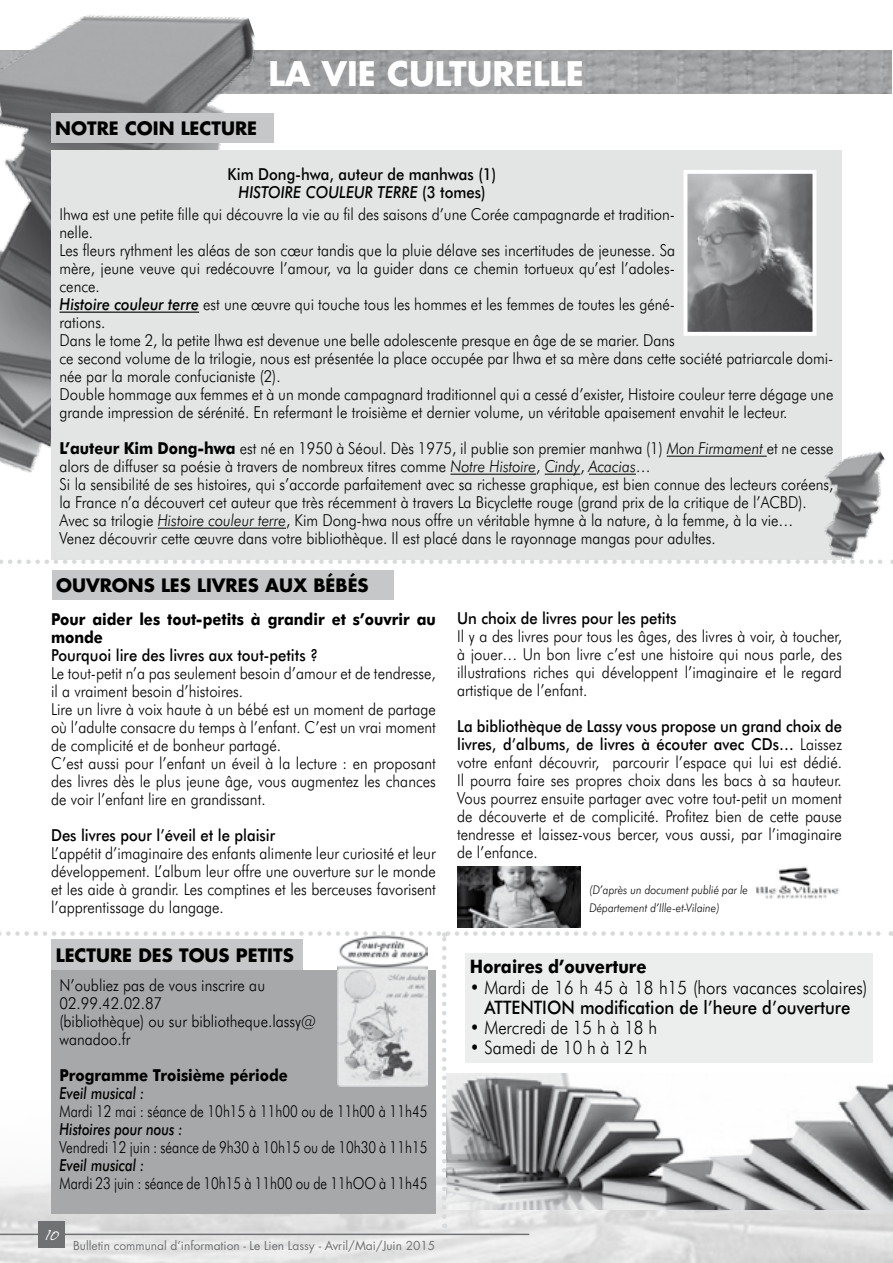
<style>
.page{position:relative;width:893px;height:1263px;background:#fff}
.page>*{position:absolute;margin:0;border:0;box-sizing:border-box;transform-origin:0 0}
.t1{font:700 33px "Futura";color:#fff}
.t2{font:300 18.6px "Futura BT";color:#000;scale:.9 1}
.t3{font:500 18.6px "Futura BT";color:#000;scale:.9 1}
.t4{font:700 18.6px "Futura BT";color:#000;scale:.9 1}
.t5{font:700 18px "Futura";color:#000}
.t6{font:300 16.5px/18px "Futura BT";color:#000;scale:.9 1}
.t7{font:500 16.5px/18px "Futura BT";color:#000;text-align:center;scale:.9 1}
.t8{font:300 16.5px "Futura BT";color:#000;scale:.81 1}
.t9{font:700 16.5px/18px "Futura BT";color:#000;scale:.9 1}
.t10{font:italic 500 16.5px "Futura BT";color:#000;scale:.81 1}
.t11{font:12px "Futura";color:#707172}
.t12{font:italic 300 12px/18px "Futura BT";color:#000;scale:.9 1}
.t13{font:12px "Hans Hand";color:#fff}
.s1{font-style:italic}
.s2{font-weight:500;font-style:italic}
.s3{font-weight:700}
.s4{font-weight:500}
</style>
<div class="page">
<hr style="left:0;top:1233px;width:529px;height:2px;background:#707172">
<div style="left:38px;top:1221px;width:27px;height:27px;background:#707172"></div>
<img style="left:365px;top:51px;width:527px;height:42px">
<img style="left:0;top:14px;width:365px;height:459px">
<div style="left:51px;top:113px;width:223px;height:30px;background:#c6c7c8"></div>
<div style="left:51px;top:150px;width:791px;height:409px;background:#e3e4e4"></div>
<hr style="left:60px;top:312px;width:139px;height:1px;background:#000">
<hr style="left:667px;top:456px;width:100px;height:1px;background:#000">
<hr style="left:450px;top:474px;width:86px;height:1px;background:#000">
<hr style="left:545px;top:474px;width:35px;height:1px;background:#000">
<hr style="left:589px;top:474px;width:47px;height:1px;background:#000">
<hr style="left:158px;top:528px;width:128px;height:1px;background:#000">
<img style="left:688px;top:175px;width:123px;height:156px">
<div style="left:683px;top:170px;width:133px;height:166px;border:4px solid #fff"></div>
<div style="left:52px;top:570px;width:342px;height:29px;background:#c6c7c8"></div>
<img style="left:755px;top:866px;width:84px;height:33px">
<img style="left:457px;top:866px;width:124px;height:61px">
<img style="left:824px;top:451px;width:61px;height:108px">
<svg style="left:0;top:559px;width:893px;height:5px"></svg>
<svg style="left:0;top:931px;width:892px;height:286px"></svg>
<p class="t5" style="left:55px;top:116px;width:158px">NOTRE COIN LECTUR</p>
<p class="t5" style="left:247px;top:116px;width:11px">E</p>
<h1 class="t1" style="left:269px;top:50px;width:313px">LA VIE CULTURELLE</h1>
<p class="t7" style="left:228px;top:165px;width:300px">Kim Dong-hwa, auteur de manhwas (1)<br><span class="s1">HISTOIRE COULEUR TERRE</span> (3 tomes)</p>
<p class="t6" style="left:60px;top:205px;width:861px">Ihwa est une petite fille qui découvre la vie au fil des saisons d’une Corée campagnarde et tradition-<br>nelle.<br>Les fleurs rythment les aléas de son cœur tandis que la pluie délave ses incertitudes de jeunesse. Sa<br>mère, jeune veuve qui redécouvre l’amour, va la guider dans ce chemin tortueux qu’est l’adoles-<br>cence.<br><span class="s2">Histoire couleur terre</span> est une œuvre qui touche tous les hommes et les femmes de toutes les géné-<br>rations.<br>Dans le tome 2, la petite Ihwa est devenue une belle adolescente presque en âge de se marier. Dans<br>ce second volume de la trilogie, nous est présentée la place occupée par Ihwa et sa mère dans cette société patriarcale domi&shy;née par la morale confucianiste (2).<br>Double hommage aux femmes et à un monde campagnard traditionnel qui a cessé d’exister, Histoire couleur terre dégage une grande impression de sérénité. En refermant le troisième et dernier volume, un véritable apaisement envahit le lecteur.</p>
<p class="t6" style="left:60px;top:439px;width:861px"><span class="s3">L’auteur Kim Dong-hwa</span> est né en 1950 à Séoul. Dès 1975, il publie son premier manhwa (1) <span class="s1">Mon Firmament</span> et ne cesse alors de diffuser sa poésie à travers de nombreux titres comme <span class="s1">Notre Histoire</span>, <span class="s1">Cindy</span>, <span class="s1">Acacias</span>…<br>Si la sensibilité de ses histoires, qui s’accorde parfaitement avec sa richesse graphique, est bien connue des lecteurs coréens, la France n’a découvert cet auteur que très récemment à travers La Bicyclette rouge (grand prix de la critique de l’ACBD).<br>Avec sa trilogie <span class="s1">Histoire couleur terre</span>, Kim Dong-hwa nous offre un véritable hymne à la nature, à la femme, à la vie…<br>Venez découvrir cette œuvre dans votre bibliothèque. Il est placé dans le rayonnage mangas pour adultes.</p>
<p class="t5" style="left:56px;top:573px;width:15px">OUVR</p>
<p class="t5" style="left:112px;top:573px;width:169px">ONS LES LIVRES AUX</p>
<p class="t5" style="left:313px;top:573px;width:57px">BÉBÉS</p>
<p class="t9" style="left:51px;top:609px;width:429px">Pour aider les tout-petits à grandir et s’ouvrir au monde</p>
<p class="t7" style="left:51px;top:645px;width:298px">Pourquoi lire des livres aux tout-petits ?</p>
<p class="t6" style="left:51px;top:663px;width:429px">Le tout-petit n’a pas seulement besoin d’amour et de tendresse, il a vraiment besoin d’histoires.<br>Lire un livre à voix haute à un bébé est un moment de partage où l’adulte consacre du temps à l’enfant. C’est un vrai moment de complicité et de bonheur partagé.<br>C’est aussi pour l’enfant un éveil à la lecture : en proposant des livres dès le plus jeune âge, vous augmentez les chances de voir l’enfant lire en grandissant.</p>
<p class="t7" style="left:51px;top:825px;width:251px">Des livres pour l’éveil et le plaisir</p>
<p class="t6" style="left:51px;top:843px;width:429px;text-align:justify">L’appétit d’imaginaire des enfants alimente leur curiosité et leur développement. L’album leur offre une ouverture sur le monde et les aide à grandir. Les comptines et les berceuses favorisent l’apprentissage du langage.</p>
<p class="t5" style="left:56px;top:942px;width:32px">LECTUR</p>
<p class="t5" style="left:122px;top:942px;width:173px">E DES TOUS PETITS</p>
<p class="t6" style="left:60px;top:976px;width:286px">N’oubliez pas de vous inscrire au<br>02.99.42.02.87<br>(bibliothèque) ou sur bibliotheque.lassy@ wanadoo.fr</p>
<p class="t9" style="left:60px;top:1066px;width:255px">Programme Troisième période</p>
<p class="t10" style="left:60px;top:1083px;width:106px">Eveil musical :</p>
<p class="t8" style="left:60px;top:1101px;width:456px">Mardi 12 mai : séance de 10h15 à 11h00 ou de 11h00 à 11h45</p>
<p class="t10" style="left:60px;top:1119px;width:153px">Histoires pour nous :</p>
<p class="t8" style="left:60px;top:1137px;width:456px">Vendredi 12 juin : séance de 9h30 à 10h15 ou de 10h30 à 11h15</p>
<p class="t10" style="left:60px;top:1155px;width:106px">Eveil musical :</p>
<p class="t8" style="left:60px;top:1173px;width:456px">Mardi 23 juin : séance de 10h15 à 11h00 ou de 11hOO à 11h45</p>
<p class="t13" style="left:46px;top:1229px;width:14px">10</p>
<p class="t11" style="left:73px;top:1237px;width:364px">Bulletin communal d’information - Le Lien Lassy - Avril/Mai/Juin 2015</p>
<p class="t7" style="left:457px;top:609px;width:245px">Un choix de livres pour les petits</p>
<p class="t6" style="left:457px;top:627px;width:429px;text-align:justify">Il y a des livres pour tous les âges, des livres à voir, à toucher, à jouer… Un bon livre c’est une histoire qui nous parle, des illustrations riches qui développent l’imaginaire et le regard artistique de l’enfant.</p>
<p class="t6" style="left:457px;top:717px;width:429px;text-align:justify"><span class="s4">La bibliothèque de Lassy vous propose un grand choix de livres, d’albums, de livres à écouter avec CDs…</span> Laissez votre enfant découvrir, parcourir l’espace qui lui est dédié.<br>Il pourra faire ses propres choix dans les bacs à sa hauteur.<br>Vous pourrez ensuite partager avec votre tout-petit un moment de découverte et de complicité. Profitez bien de cette pause tendresse et laissez-vous bercer, vous aussi, par l’imaginaire de l’enfance.</p>
<p class="t12" style="left:589px;top:880px;width:178px">(D’après un document publié par le<br>Département d’Ille-et-Vilaine)</p>
<p class="t4" style="left:470px;top:955px;width:198px">Horaires d’ouverture</p>
<p class="t2" style="left:470px;top:976px;width:443px">• Mardi de 16 h 45 à 18 h15 (hors vacances scolaires)</p>
<p class="t3" style="left:484px;top:996px;width:408px">ATTENTION modification de l’heure d’ouverture</p>
<p class="t2" style="left:470px;top:1016px;width:210px">• Mercredi de 15 h à 18 h</p>
<p class="t2" style="left:470px;top:1036px;width:199px">• Samedi de 10 h à 12 h</p>
</div>
